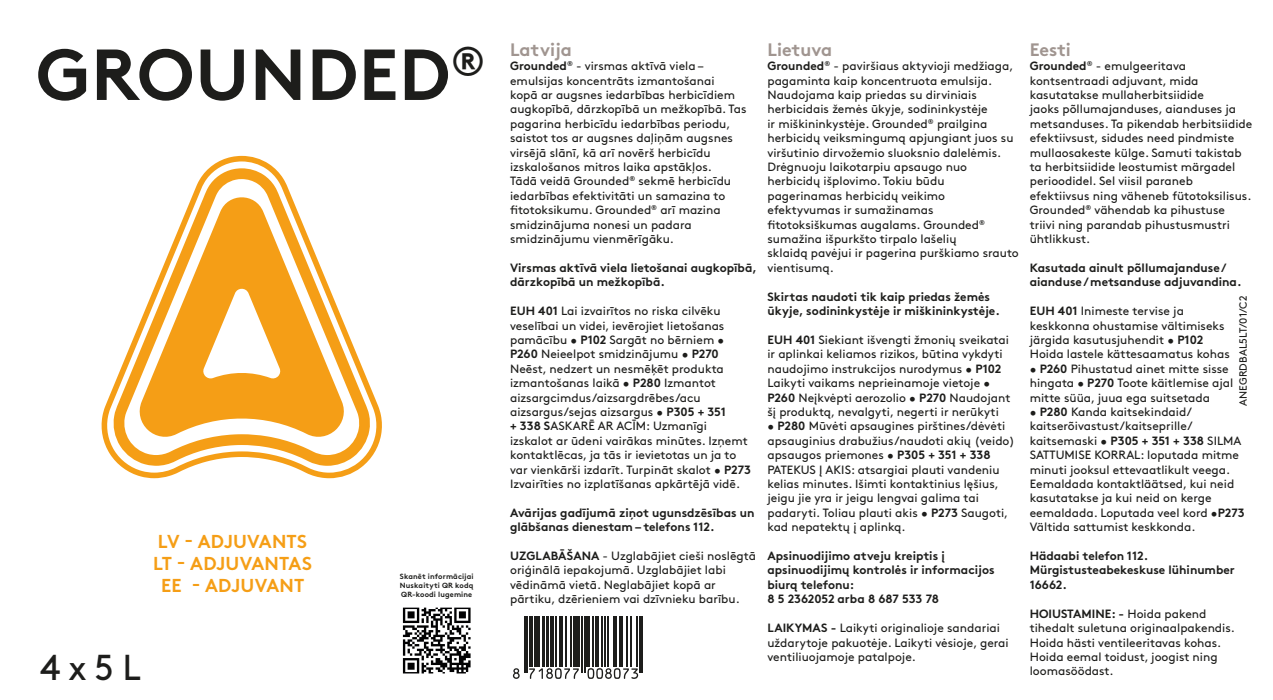
<style>
.page{position:relative;width:1273px;height:700px;background:#fff}
.page>*{position:absolute;margin:0;border:0;box-sizing:border-box;transform-origin:0 0}
.t1{font:700 72px "Brown Pro";letter-spacing:.01em;color:#1d1d1b}
.t2{font:36px "Brown Pro";color:#1d1d1b}
.t3{font:700 18.75px "Brown Pro";letter-spacing:.01em;color:#f59e16}
.t4{font:700 18px "Brown Pro";color:#a09590}
.t5{font:12px/14.4px "Brown Pro";color:#1d1d1b}
.t6{font:700 12px/14.4px "Brown Pro";color:#1d1d1b}
.t7{font:10.5px "Brown Pro";letter-spacing:.01em;color:#1d1d1b}
.t8{font:700 7.5px "Brown Pro";letter-spacing:.015em;color:#1d1d1b}
.s1{font-weight:700}
</style>
<div class="page">
<svg style="left:402px;top:607px;width:69px;height:66px"></svg>
<svg style="left:403px;top:607px;width:67px;height:66px"></svg>
<svg style="left:101px;top:156px;width:281px;height:322px"></svg>
<svg style="left:203px;top:287px;width:78px;height:92px"></svg>
<svg style="left:513px;top:668px;width:6px;height:10px"></svg>
<hr style="left:524px;top:616px;width:1px;height:56px;background:#1d1d1b">
<hr style="left:526px;top:616px;width:1px;height:56px;background:#1d1d1b">
<hr style="left:529px;top:616px;width:3px;height:50px;background:#1d1d1b">
<hr style="left:534px;top:616px;width:2px;height:50px;background:#1d1d1b">
<hr style="left:537px;top:616px;width:3px;height:50px;background:#1d1d1b">
<hr style="left:542px;top:616px;width:3px;height:50px;background:#1d1d1b">
<hr style="left:546px;top:616px;width:3px;height:50px;background:#1d1d1b">
<hr style="left:550px;top:616px;width:4px;height:50px;background:#1d1d1b">
<hr style="left:555px;top:616px;width:1px;height:50px;background:#1d1d1b">
<hr style="left:559px;top:616px;width:4px;height:50px;background:#1d1d1b">
<hr style="left:565px;top:616px;width:1px;height:50px;background:#1d1d1b">
<hr style="left:570px;top:616px;width:1px;height:50px;background:#1d1d1b">
<svg style="left:529px;top:668px;width:50px;height:10px"></svg>
<svg style="left:573px;top:616px;width:3px;height:50px"></svg>
<hr style="left:577px;top:616px;width:3px;height:50px;background:#1d1d1b">
<hr style="left:581px;top:616px;width:2px;height:56px;background:#1d1d1b">
<hr style="left:584px;top:616px;width:1px;height:56px;background:#1d1d1b">
<hr style="left:586px;top:616px;width:4px;height:50px;background:#1d1d1b">
<hr style="left:593px;top:616px;width:1px;height:50px;background:#1d1d1b">
<hr style="left:595px;top:616px;width:4px;height:50px;background:#1d1d1b">
<hr style="left:601px;top:616px;width:2px;height:50px;background:#1d1d1b">
<hr style="left:604px;top:616px;width:1px;height:50px;background:#1d1d1b">
<hr style="left:608px;top:616px;width:1px;height:50px;background:#1d1d1b">
<hr style="left:613px;top:616px;width:3px;height:50px;background:#1d1d1b">
<hr style="left:619px;top:616px;width:1px;height:50px;background:#1d1d1b">
<hr style="left:621px;top:616px;width:2px;height:50px;background:#1d1d1b">
<hr style="left:626px;top:616px;width:2px;height:50px;background:#1d1d1b">
<svg style="left:587px;top:668px;width:51px;height:10px"></svg>
<hr style="left:630px;top:616px;width:1px;height:50px;background:#1d1d1b">
<hr style="left:636px;top:616px;width:2px;height:50px;background:#1d1d1b">
<hr style="left:639px;top:616px;width:1px;height:56px;background:#1d1d1b">
<hr style="left:641px;top:616px;width:2px;height:56px;background:#1d1d1b">
<p class="t1" style="left:36px;top:16px;width:451px">GROUNDED<sup>®</sup></p>
<p class="t3" style="left:158px;top:525px;width:151px">LV - ADJUVANTS</p>
<p class="t3" style="left:153px;top:548px;width:160px">LT - ADJUVANTAS</p>
<p class="t3" style="left:161px;top:570px;width:145px">EE - ADJUVANT</p>
<p class="t2" style="left:40px;top:639px;width:102px">4 x 5 L</p>
<p class="t8" style="left:400px;top:570px;width:75px">Skanēt informācijai</p>
<p class="t8" style="left:400px;top:579px;width:75px">Nuskaityti QR kodą</p>
<p class="t8" style="left:401px;top:588px;width:73px">QR-koodi lugemine</p>
<p class="t4" style="left:510px;top:35px;width:63px">Latvija</p>
<p class="t5" style="left:510px;top:58px;width:238px"><span class="s1">Grounded</span><sup>®</sup> - virsmas aktīvā viela – emulsijas koncentrāts izmantošanai<br>kopā ar augsnes iedarbības herbicīdiem augkopībā, dārzkopībā un mežkopībā. Tas pagarina herbicīdu iedarbības periodu, saistot tos ar augsnes daļiņām augsnes virsējā slānī, kā arī novērš herbicīdu izskalošanos mitros laika apstākļos.<br>Tādā veidā Grounded<sup>®</sup> sekmē herbicīdu iedarbības efektivitāti un samazina to fitotoksikumu. Grounded<sup>®</sup> arī mazina smidzinājuma nonesi un padara smidzinājumu vienmērīgāku.</p>
<p class="t6" style="left:510px;top:259px;width:248px">Virsmas aktīvā viela lietošanai augkopībā, dārzkopībā un mežkopībā.</p>
<p class="t5" style="left:510px;top:303px;width:242px"><span class="s1">EUH 401</span> Lai izvairītos no riska cilvēku veselībai un videi, ievērojiet lietošanas pamācību • <span class="s1">P102</span> Sargāt no bērniem • <span class="s1">P260</span> Neieelpot smidzinājumu • <span class="s1">P270<br></span>Neēst, nedzert un nesmēķēt produkta izmantošanas laikā • <span class="s1">P280</span> Izmantot aizsargcimdus/aizsargdrēbes/acu aizsargus/sejas aizsargus • <span class="s1">P305 + 351<br>+ 338 S</span>ASKARĒ AR ACĪM: Uzmanīgi izskalot ar ūdeni vairākas minūtes. Izņemt kontaktlēcas, ja tās ir ievietotas un ja to var vienkārši izdarīt. Turpināt skalot • <span class="s1">P273<br></span>Izvairīties no izplatīšanas apkārtējā vidē.</p>
<p class="t6" style="left:510px;top:504px;width:246px">Avārijas gadījumā ziņot ugunsdzēsības un glābšanas dienestam – telefons 112.</p>
<p class="t5" style="left:510px;top:547px;width:247px"><span class="s1">UZGLABĀŠANA</span> - Uzglabājiet cieši noslēgtā oriģinālā iepakojumā. Uzglabājiet labi vēdināmā vietā. Neglabājiet kopā ar pārtiku, dzērieniem vai dzīvnieku barību.</p>
<p class="t4" style="left:767px;top:35px;width:66px">Lietuva</p>
<p class="t5" style="left:767px;top:58px;width:247px"><span class="s1">Grounded</span><sup>®</sup> - paviršiaus aktyvioji medžiaga, pagaminta kaip koncentruota emulsija.<br>Naudojama kaip priedas su dirviniais herbicidais žemės ūkyje, sodininkystėje<br>ir miškininkystėje. Grounded<sup>®</sup> prailgina herbicidų veiksmingumą apjungiant juos su</p>
<p class="t5" style="left:767px;top:144px;width:235px">viršutinio dirvožemio sluoksnio dalelėmis.</p>
<p class="t5" style="left:767px;top:159px;width:201px">Drėgnuoju laikotarpiu apsaugo nuo</p>
<p class="t5" style="left:767px;top:173px;width:253px">herbicidų išplovimo. Tokiu būdu pagerinamas herbicidų veikimo efektyvumas ir sumažinamas fitotoksiškumas augalams. Grounded<sup>® </sup>sumažina išpurkšto tirpalo lašelių<br>sklaidą pavėjui ir pagerina purškiamo srauto vientisumą.</p>
<p class="t6" style="left:767px;top:288px;width:234px">Skirtas naudoti tik kaip priedas žemės ūkyje, sodininkystėje ir miškininkystėje.</p>
<p class="t5" style="left:767px;top:331px;width:244px"><span class="s1">EUH 401</span> Siekiant išvengti žmonių sveikatai ir aplinkai keliamos rizikos, būtina vykdyti naudojimo instrukcijos nurodymus • <span class="s1">P102<br></span>Laikyti vaikams neprieinamoje vietoje • <span class="s1">P260</span> Neįkvėpti aerozolio • <span class="s1">P270</span> Naudojant šį produktą, nevalgyti, negerti ir nerūkyti</p>
<p class="t5" style="left:767px;top:418px;width:249px">• <span class="s1">P280</span> Mūvėti apsaugines pirštines/dėvėti apsauginius drabužius/naudoti akių (veido) apsaugos priemones • <span class="s1">P305 + 351 + 338<br></span>PATEKUS Į AKIS: atsargiai plauti vandeniu kelias minutes. Išimti kontaktinius lęšius, jeigu jie yra ir jeigu lengvai galima tai padaryti. Toliau plauti akis • <span class="s1">P273</span> Saugoti, kad nepatektų į aplinką.</p>
<p class="t6" style="left:767px;top:547px;width:229px">Apsinuodijimo atveju kreiptis į apsinuodijimų kontrolės ir informacijos biurą telefonu:</p>
<p class="t6" style="left:767px;top:590px;width:173px">8 5 2362052 arba 8 687 533 78</p>
<p class="t5" style="left:767px;top:619px;width:243px"><span class="s1">LAIKYMAS -</span> Laikyti originalioje sandariai uždarytoje pakuotėje. Laikyti vėsioje, gerai ventiliuojamoje patalpoje.</p>
<p class="t4" style="left:1029px;top:35px;width:43px">Eesti</p>
<p class="t5" style="left:1029px;top:58px;width:224px"><span class="s1">Grounded</span><sup>®</sup> - emulgeeritava kontsentraadi adjuvant, mida kasutatakse mullaherbitsiidide<br>jaoks põllumajanduses, aianduses ja metsanduses. Ta pikendab herbitsiidide efektiivsust, sidudes need pindmiste mullaosakeste külge. Samuti takistab ta herbitsiidide leostumist märgadel perioodidel. Sel viisil paraneb efektiivsus ning väheneb fütotoksilisus.<br>Grounded<sup>®</sup> vähendab ka pihustuse triivi ning parandab pihustusmustri ühtlikkust.</p>
<p class="t6" style="left:1029px;top:259px;width:213px">Kasutada ainult põllumajanduse / aianduse / metsanduse adjuvandina.</p>
<p class="t5" style="left:1029px;top:303px;width:202px"><span class="s1">EUH 401</span> Inimeste tervise ja keskkonna ohustamise vältimiseks järgida kasutusjuhendit • <span class="s1">P102<br></span>Hoida lastele kättesaamatus kohas</p>
<p class="t5" style="left:1029px;top:360px;width:205px">• <span class="s1">P260</span> Pihustatud ainet mitte sisse hingata • <span class="s1">P270</span> Toote käitlemise ajal mitte süüa, juua ega suitsetada</p>
<p class="t5" style="left:1029px;top:403px;width:216px">• <span class="s1">P280</span> Kanda kaitsekindaid/ kaitserõivastust/kaitseprille/ kaitsemaski • <span class="s1">P305 + 351 + 338</span> SILMA SATTUMISE KORRAL: loputada mitme minuti jooksul ettevaatlikult veega.<br>Eemaldada kontaktläätsed, kui neid kasutatakse ja kui neid on kerge eemaldada. Loputada veel kord •<span class="s1">P273<br></span>Vältida sattumist keskkonda.</p>
<p class="t6" style="left:1029px;top:547px;width:207px">Hädaabi telefon 112.<br>Mürgistusteabekeskuse lühinumber<br>16662.</p>
<p class="t5" style="left:1029px;top:605px;width:207px"><span class="s1">HOIUSTAMINE: -</span> Hoida pakend tihedalt suletuna originaalpakendis.<br>Hoida hästi ventileeritavas kohas.<br>Hoida eemal toidust, joogist ning loomasöödast.</p>
<p class="t7" style="left:1235px;top:406px;width:111px;rotate:-90deg">ANEGRDBAL5LT/01/C2</p>
</div>
